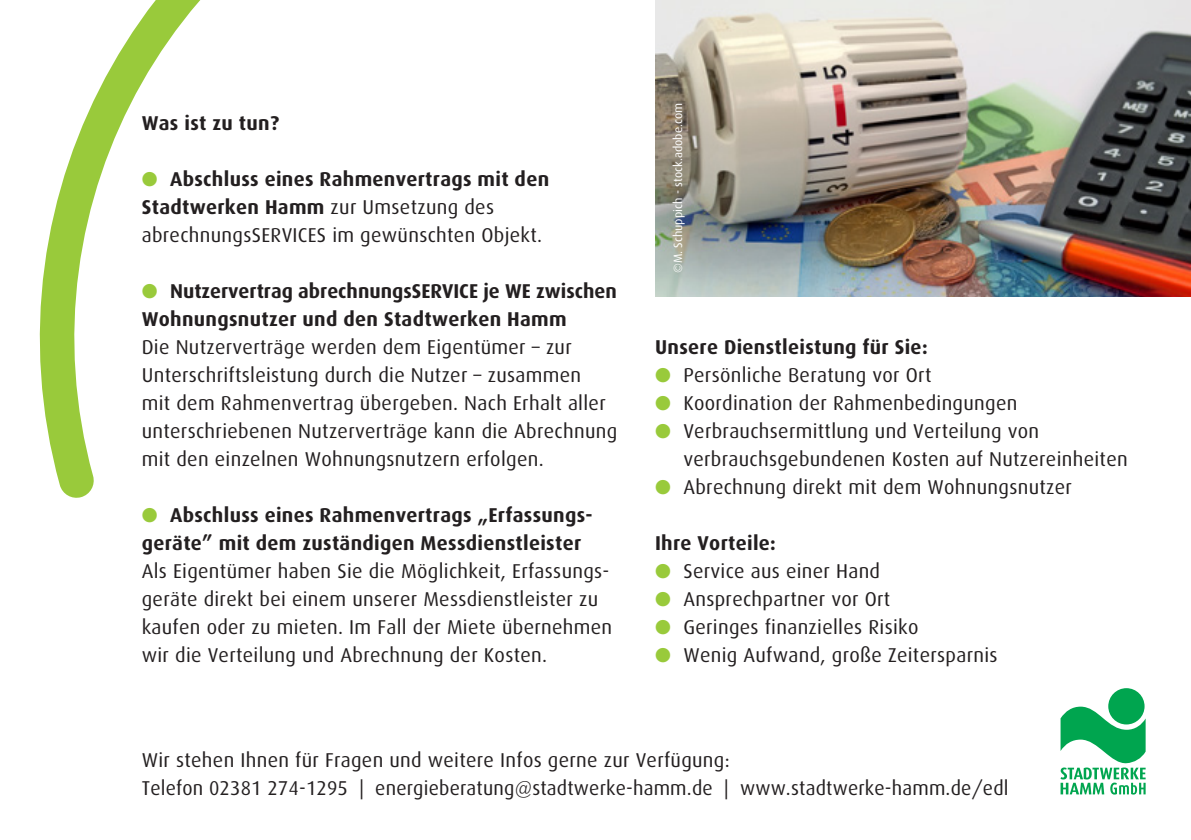
<style>
.page{position:relative;width:1191px;height:840px;background:#fff}
.page>*{position:absolute;margin:0;border:0;box-sizing:border-box;transform-origin:0 0}
.t1{font:20px/28px "Dax";letter-spacing:.015em;color:#231f20}
.t2{font:700 20px/28px "Dax";letter-spacing:.015em;color:#231f20}
.t3{font:12px "Dax";color:#fff}
.s1{color:#99ca3b}
.s2{font-weight:700}
</style>
<div class="page">
<img style="left:655px;top:0;width:536px;height:296px">
<svg style="left:39px;top:0;width:162px;height:498px"></svg>
<div style="left:1108px;top:687px;width:36px;height:37px;background:#00a54f;border-radius:50%"></div>
<svg style="left:1060px;top:706px;width:85px;height:88px"></svg>
<p class="t2" style="left:142px;top:109px;width:139px">Was ist zu tun?</p>
<p class="t1" style="left:142px;top:165px;width:409px"><span class="s1">●</span> <span class="s2">Abschluss eines Rahmenvertrags mit den<br>Stadtwerken Hamm</span> zur Umsetzung des abrechnungsSERVICES im gewünschten Objekt.</p>
<p class="t2" style="left:142px;top:277px;width:476px"><span class="s1">●</span> Nutzervertrag abrechnungsSERVICE je WE zwischen<br>Wohnungsnutzer und den Stadtwerken Hamm</p>
<p class="t1" style="left:142px;top:333px;width:477px">Die Nutzerverträge werden dem Eigentümer – zur Unterschriftsleistung durch die Nutzer – zusammen<br>mit dem Rahmenvertrag übergeben. Nach Erhalt aller unterschriebenen Nutzerverträge kann die Abrechnung mit den einzelnen Wohnungsnutzern erfolgen.</p>
<p class="t2" style="left:142px;top:501px;width:452px"><span class="s1">●</span> Abschluss eines Rahmenvertrags „Erfassungs&shy;geräte” mit dem zuständigen Messdienstleister</p>
<p class="t1" style="left:142px;top:557px;width:472px">Als Eigentümer haben Sie die Möglichkeit, Erfassungs&shy;geräte direkt bei einem unserer Messdienstleister zu kaufen oder zu mieten. Im Fall der Miete übernehmen wir die Verteilung und Abrechnung der Kosten.</p>
<p class="t3" style="left:671px;top:273px;width:172px;rotate:-90deg">©M. Schuppich - stock.adobe.com</p>
<p class="t2" style="left:655px;top:333px;width:274px">Unsere Dienstleistung für Sie:</p>
<p class="t1" style="left:655px;top:361px;width:278px"><span class="s1">●</span> Persönliche Beratung vor Ort</p>
<p class="t1" style="left:655px;top:389px;width:364px"><span class="s1">●</span> Koordination der Rahmenbedingungen</p>
<p class="t1" style="left:683px;top:417px;width:446px;text-indent:-28px"><span class="s1">●</span> Verbrauchsermittlung und Verteilung von verbrauchsgebundenen Kosten auf Nutzereinheiten</p>
<p class="t1" style="left:655px;top:473px;width:418px"><span class="s1">●</span> Abrechnung direkt mit dem Wohnungsnutzer</p>
<p class="t2" style="left:655px;top:529px;width:122px">Ihre Vorteile:</p>
<p class="t1" style="left:655px;top:557px;width:227px"><span class="s1">●</span> Service aus einer Hand</p>
<p class="t1" style="left:655px;top:585px;width:237px"><span class="s1">●</span> Ansprechpartner vor Ort</p>
<p class="t1" style="left:655px;top:613px;width:265px"><span class="s1">●</span> Geringes finanzielles Risiko</p>
<p class="t1" style="left:655px;top:641px;width:344px"><span class="s1">●</span> Wenig Aufwand, große Zeitersparnis</p>
<p class="t1" style="left:142px;top:745px;width:868px">Wir stehen Ihnen für Fragen und weitere Infos gerne zur Verfügung:<br>Telefon 02381 274-1295 | energieberatung@stadtwerke-hamm.de | www.stadtwerke-hamm.de/edl</p>
</div>
